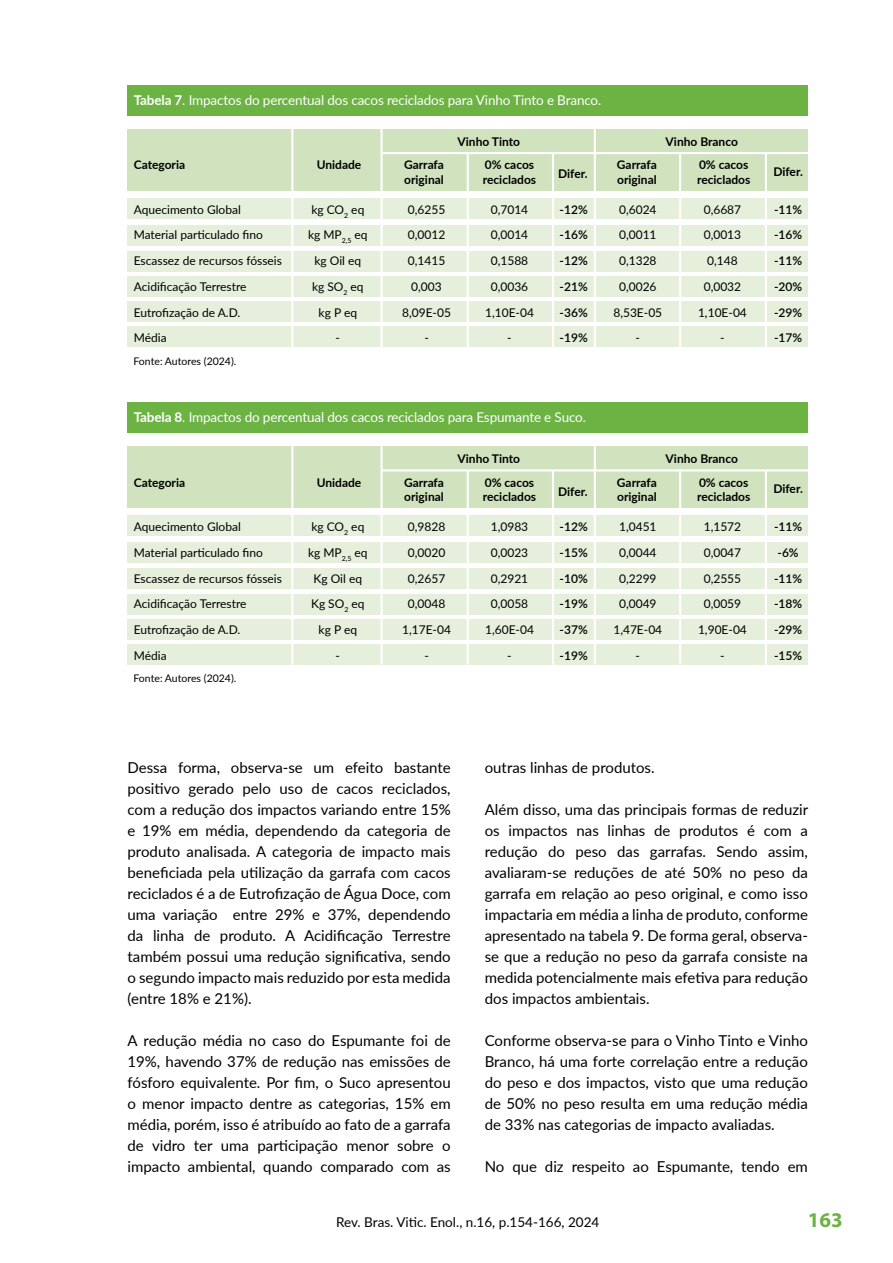
<style>
.page{position:relative;width:893px;height:1263px;background:#fff}
.page>*{position:absolute;margin:0;border:0;box-sizing:border-box;transform-origin:0 0}
.t1{font:700 21px "Myriad Pro";color:#6cb344}
.t2{font:15px/21px "Lato";color:#000;text-align:justify}
.t3{font:13.5px "Lato";letter-spacing:-.01em;color:#fff}
.t4{font:13.5px "Lato";color:#000}
.t5{font:12px/25.8px "Lato";color:#000;text-align:center}
.t6{font:700 12px/14.4px "Lato";color:#000}
.t7{font:600 12px/25.8px "Lato";color:#000;text-align:justify}
.t8{font:10.5px "Lato";color:#000}
.s1{font-weight:700}
</style>
<div class="page">
<div style="left:128px;top:327px;width:680px;height:20px;background:#e6efdc"></div>
<div style="left:128px;top:301px;width:680px;height:21px;background:#e6efdc"></div>
<div style="left:128px;top:276px;width:680px;height:21px;background:#e6efdc"></div>
<div style="left:128px;top:251px;width:680px;height:21px;background:#e6efdc"></div>
<div style="left:128px;top:225px;width:680px;height:20px;background:#e6efdc"></div>
<div style="left:128px;top:198px;width:680px;height:21px;background:#e6efdc"></div>
<div style="left:128px;top:85px;width:680px;height:31px;background:#6cb344"></div>
<div style="left:128px;top:129px;width:680px;height:61px;background:#d0e2be"></div>
<hr style="left:291px;top:125px;width:2px;height:222px;background:#fff">
<hr style="left:552px;top:153px;width:2px;height:194px;background:#fff">
<hr style="left:383px;top:152px;width:425px;height:2px;background:#fff">
<hr style="left:594px;top:129px;width:2px;height:218px;background:#fff">
<hr style="left:380px;top:129px;width:3px;height:218px;background:#fff">
<hr style="left:679px;top:152px;width:2px;height:195px;background:#fff">
<hr style="left:765px;top:153px;width:2px;height:194px;background:#fff">
<hr style="left:467px;top:154px;width:2px;height:193px;background:#fff">
<div style="left:128px;top:644px;width:680px;height:21px;background:#e6efdc"></div>
<div style="left:128px;top:619px;width:680px;height:20px;background:#e6efdc"></div>
<div style="left:128px;top:594px;width:680px;height:20px;background:#e6efdc"></div>
<div style="left:128px;top:569px;width:680px;height:20px;background:#e6efdc"></div>
<div style="left:128px;top:542px;width:680px;height:21px;background:#e6efdc"></div>
<div style="left:128px;top:515px;width:680px;height:21px;background:#e6efdc"></div>
<div style="left:128px;top:402px;width:680px;height:31px;background:#6cb344"></div>
<div style="left:128px;top:446px;width:680px;height:62px;background:#d0e2be"></div>
<hr style="left:291px;top:443px;width:2px;height:222px;background:#fff">
<hr style="left:552px;top:470px;width:2px;height:195px;background:#fff">
<hr style="left:383px;top:469px;width:425px;height:2px;background:#fff">
<hr style="left:594px;top:446px;width:2px;height:219px;background:#fff">
<hr style="left:380px;top:446px;width:3px;height:219px;background:#fff">
<hr style="left:679px;top:469px;width:2px;height:196px;background:#fff">
<hr style="left:765px;top:470px;width:2px;height:195px;background:#fff">
<hr style="left:467px;top:471px;width:2px;height:194px;background:#fff">
<p class="t3" style="left:134px;top:90px;width:469px"><span class="s1">Tabela 7</span>. Impactos do percentual dos cacos reciclados para Vinho Tinto e Branco.</p>
<p class="t6" style="left:134px;top:157px;width:53px">Categoria</p>
<p class="t5" style="left:134px;top:196px;width:150px;text-align:left">Aquecimento Global<br>Material particulado fino<br>Escassez de recursos fósseis<br>Acidificação Terrestre<br>Eutrofização de A.D.<br>Média</p>
<p class="t8" style="left:133px;top:353px;width:104px">Fonte: Autores (2024).</p>
<p class="t6" style="left:317px;top:157px;width:46px">Unidade</p>
<p class="t5" style="left:308px;top:196px;width:61px">kg CO<sub>2</sub> eq kg MP<sub>2,5</sub> eq kg Oil eq kg SO<sub>2</sub> eq kg P eq<br>-</p>
<p class="t6" style="left:458px;top:133px;width:64px">Vinho Tinto</p>
<p class="t6" style="left:666px;top:134px;width:74px">Vinho Branco</p>
<p class="t6" style="left:617px;top:157px;width:42px">Garrafa original</p>
<p class="t5" style="left:613px;top:196px;width:50px">0,6024<br>0,0011<br>0,1328<br>0,0026<br>8,53E-05 -</p>
<p class="t6" style="left:404px;top:157px;width:42px">Garrafa original</p>
<p class="t6" style="left:697px;top:157px;width:55px">0% cacos reciclados</p>
<p class="t5" style="left:698px;top:196px;width:50px">0,6687<br>0,0013<br>0,148<br>0,0032<br>1,10E-04 -</p>
<p class="t6" style="left:483px;top:157px;width:55px">0% cacos reciclados</p>
<p class="t6" style="left:773px;top:164px;width:31px">Difer.</p>
<p class="t6" style="left:558px;top:166px;width:31px">Difer.</p>
<p class="t5" style="left:402px;top:196px;width:50px">0,6255<br>0,0012<br>0,1415<br>0,003<br>8,09E-05 -</p>
<p class="t5" style="left:485px;top:196px;width:50px">0,7014<br>0,0014<br>0,1588<br>0,0036<br>1,10E-04 -</p>
<p class="t7" style="left:560px;top:196px;width:30px">-12% -16% -12% -21% -36% -19%</p>
<p class="t7" style="left:774px;top:196px;width:30px">-11% -16% -11% -20% -29% -17%</p>
<p class="t3" style="left:134px;top:408px;width:454px"><span class="s1">Tabela 8</span>. Impactos do percentual dos cacos reciclados para Espumante e Suco.</p>
<p class="t6" style="left:134px;top:474px;width:53px">Categoria</p>
<p class="t5" style="left:134px;top:513px;width:150px;text-align:left">Aquecimento Global<br>Material particulado fino<br>Escassez de recursos fósseis<br>Acidificação Terrestre<br>Eutrofização de A.D.<br>Média</p>
<p class="t8" style="left:133px;top:671px;width:104px">Fonte: Autores (2024).</p>
<p class="t6" style="left:317px;top:474px;width:46px">Unidade</p>
<p class="t5" style="left:308px;top:513px;width:61px">kg CO<sub>2</sub> eq kg MP<sub>2,5</sub> eq<br>Kg Oil eq<br>Kg SO<sub>2</sub> eq kg P eq<br>-</p>
<p class="t6" style="left:458px;top:451px;width:64px">Vinho Tinto</p>
<p class="t6" style="left:666px;top:451px;width:74px">Vinho Branco</p>
<p class="t6" style="left:617px;top:474px;width:42px">Garrafa original</p>
<p class="t5" style="left:613px;top:513px;width:50px">1,0451<br>0,0044<br>0,2299<br>0,0049<br>1,47E-04 -</p>
<p class="t6" style="left:404px;top:474px;width:42px">Garrafa original</p>
<p class="t6" style="left:697px;top:474px;width:55px">0% cacos reciclados</p>
<p class="t5" style="left:698px;top:513px;width:50px">1,1572<br>0,0047<br>0,2555<br>0,0059<br>1,90E-04 -</p>
<p class="t6" style="left:483px;top:474px;width:55px">0% cacos reciclados</p>
<p class="t6" style="left:773px;top:481px;width:31px">Difer.</p>
<p class="t6" style="left:558px;top:484px;width:31px">Difer.</p>
<p class="t5" style="left:402px;top:513px;width:50px">0,9828<br>0,0020<br>0,2657<br>0,0048<br>1,17E-04 -</p>
<p class="t5" style="left:485px;top:513px;width:50px">1,0983<br>0,0023<br>0,2921<br>0,0058<br>1,60E-04 -</p>
<p class="t7" style="left:560px;top:513px;width:30px">-12% -15% -10% -19% -37% -19%</p>
<p class="t7" style="left:774px;top:513px;width:30px;text-align:left">-11% -6% -11% -18% -29% -15%</p>
<p class="t2" style="left:128px;top:757px;width:325px">Dessa forma, observa-se um efeito bastante positivo gerado pelo uso de cacos reciclados, com a redução dos impactos variando entre 15% e 19% em média, dependendo da categoria de produto analisada. A categoria de impacto mais beneficiada pela utilização da garrafa com cacos reciclados é a de Eutrofização de Água Doce, com uma variação entre 29% e 37%, dependendo da linha de produto. A Acidificação Terrestre também possui uma redução significativa, sendo o segundo impacto mais reduzido por esta medida (entre 18% e 21%).</p>
<p class="t2" style="left:128px;top:1030px;width:325px">A redução média no caso do Espumante foi de 19%, havendo 37% de redução nas emissões de fósforo equivalente. Por fim, o Suco apresentou o menor impacto dentre as categorias, 15% em média, porém, isso é atribuído ao fato de a garrafa de vidro ter uma participação menor sobre o impacto ambiental, quando comparado com as</p>
<p class="t2" style="left:485px;top:757px;width:171px">outras linhas de produtos.</p>
<p class="t2" style="left:485px;top:799px;width:325px">Além disso, uma das principais formas de reduzir os impactos nas linhas de produtos é com a redução do peso das garrafas. Sendo assim, avaliaram-se reduções de até 50% no peso da garrafa em relação ao peso original, e como isso impactaria em média a linha de produto, conforme apresentado na tabela 9. De forma geral, observa&shy;se que a redução no peso da garrafa consiste na medida potencialmente mais efetiva para redução dos impactos ambientais.</p>
<p class="t2" style="left:485px;top:1030px;width:325px">Conforme observa-se para o Vinho Tinto e Vinho Branco, há uma forte correlação entre a redução do peso e dos impactos, visto que uma redução de 50% no peso resulta em uma redução média de 33% nas categorias de impacto avaliadas.</p>
<p class="t2" style="left:485px;top:1156px;width:325px">No que diz respeito ao Espumante, tendo em</p>
<p class="t4" style="left:336px;top:1212px;width:265px">Rev. Bras. Vitic. Enol., n.16, p.154-166, 2024</p>
<h1 class="t1" style="left:808px;top:1206px;width:36px">163</h1>
</div>
